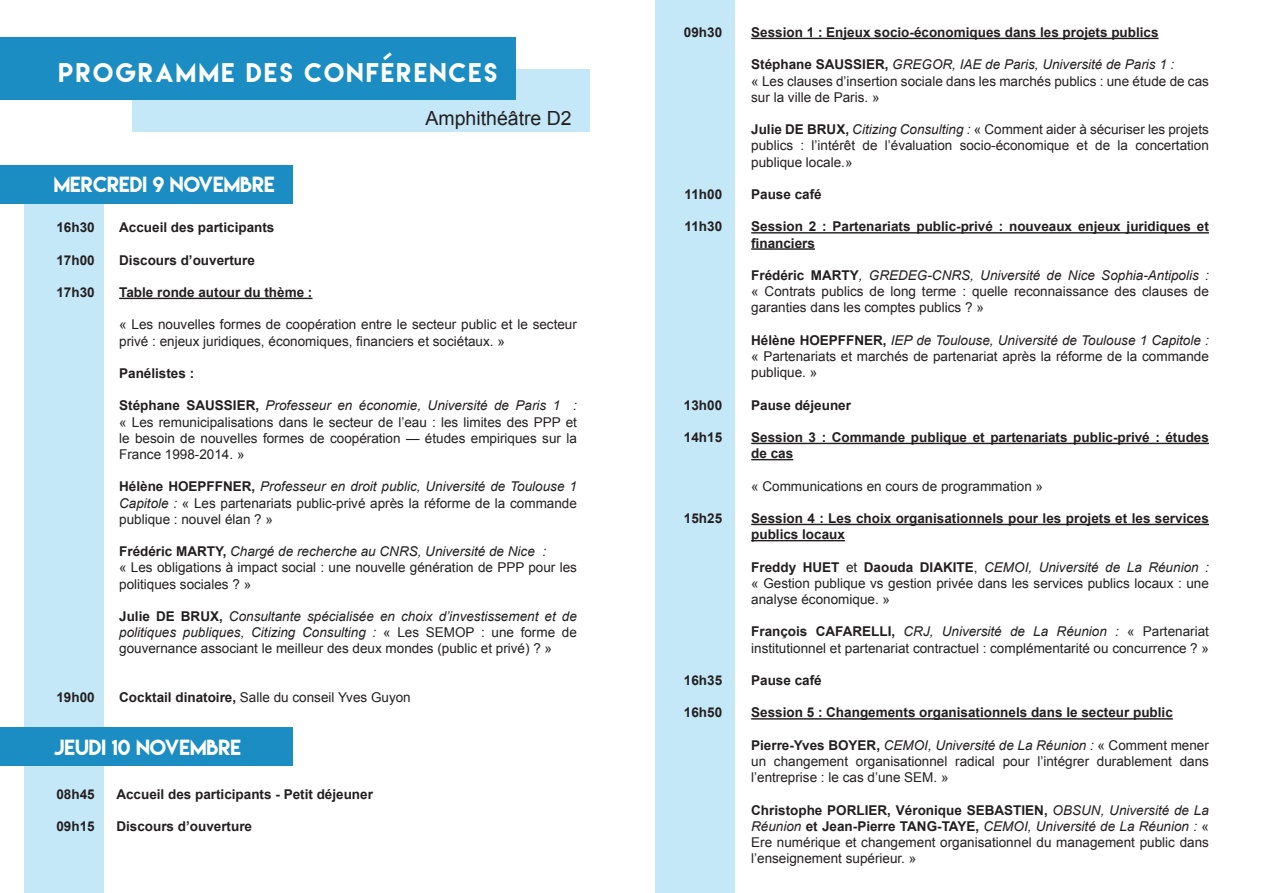
<style>
.page{position:relative;width:1263px;height:893px;background:#fff}
.page>*{position:absolute;margin:0;border:0;box-sizing:border-box;transform-origin:0 0}
.t1{font:24px "Lemon Milk";letter-spacing:.1em;color:#fff}
.t2{font:19.5px "Lemon Milk";color:#fff}
.t3{font:19.5px "Arial";color:#231f20}
.t4{font:13.5px/16.2px "Arial";color:#231f20;text-align:justify}
.t5{font:700 13.5px/16.2px "Arial";color:#231f20}
.t6{font:italic 13.5px/16.2px "Arial";color:#231f20;text-align:justify}
.s1{font-weight:700}
.s2{font-style:italic}
.s3{font-weight:700;font-style:normal}
.s4{font-style:normal}
</style>
<div class="page">
<div style="left:132px;top:69px;width:458px;height:63px;background:#c4e8f8"></div>
<div style="left:655px;top:0;width:79px;height:893px;background:#c4e8f8"></div>
<div style="left:24px;top:184px;width:79px;height:709px;background:#c4e8f8"></div>
<div style="left:0;top:165px;width:293px;height:38px;background:#1c8dc3"></div>
<hr style="left:119px;top:298px;width:193px;height:1px;background:#231f20">
<div style="left:0;top:727px;width:293px;height:39px;background:#1c8dc3"></div>
<hr style="left:751px;top:38px;width:407px;height:1px;background:#231f20">
<hr style="left:751px;top:232px;width:458px;height:2px;background:#231f20">
<hr style="left:751px;top:248px;width:64px;height:2px;background:#231f20">
<hr style="left:751px;top:443px;width:458px;height:1px;background:#231f20">
<hr style="left:751px;top:459px;width:42px;height:1px;background:#231f20">
<hr style="left:751px;top:524px;width:458px;height:1px;background:#231f20">
<hr style="left:751px;top:540px;width:94px;height:1px;background:#231f20">
<hr style="left:751px;top:718px;width:422px;height:2px;background:#231f20">
<div style="left:0;top:37px;width:516px;height:63px;background:#1c8dc3"></div>
<svg style="left:383px;top:52px;width:9px;height:8px"></svg>
<h1 class="t1" style="left:59px;top:56px;width:440px">PROGRAMME DES CONFERENCES</h1>
<h2 class="t3" style="left:425px;top:105px;width:148px">Amphithéâtre D2</h2>
<h2 class="t2" style="left:54px;top:170px;width:223px">MERCREDI 9 NOVEMBRE</h2>
<p class="t5" style="left:56px;top:220px;width:40px">16h30</p>
<p class="t5" style="left:56px;top:252px;width:40px">17h00</p>
<p class="t5" style="left:56px;top:285px;width:40px">17h30</p>
<p class="t5" style="left:119px;top:220px;width:157px">Accueil des participants</p>
<p class="t5" style="left:119px;top:252px;width:137px">Discours d’ouverture</p>
<p class="t5" style="left:119px;top:285px;width:195px">Table ronde autour du thème :</p>
<p class="t4" style="left:119px;top:317px;width:459px">« Les nouvelles formes de coopération entre le secteur public et le secteur privé : enjeux juridiques, économiques, financiers et sociétaux. »</p>
<p class="t5" style="left:119px;top:366px;width:77px">Panélistes :</p>
<p class="t4" style="left:119px;top:398px;width:459px"><span class="s1">Stéphane SAUSSIER,</span> <span class="s2">Professeur en économie, Université de Paris 1 : </span>« Les remunicipalisations dans le secteur de l’eau : les limites des PPP et le besoin de nouvelles formes de coopération — études empiriques sur la France 1998-2014. »</p>
<p class="t4" style="left:119px;top:479px;width:459px"><span class="s1">Hélène HOEPFFNER,</span> <span class="s2">Professeur en droit public, Université de Toulouse 1<br>Capitole :</span> « Les partenariats public-privé après la réforme de la commande publique : nouvel élan ? »</p>
<p class="t4" style="left:119px;top:543px;width:459px;text-align:left"><span class="s1">Frédéric MARTY,</span> <span class="s2">Chargé de recherche au CNRS, Université de Nice :<br></span>« Les obligations à impact social : une nouvelle génération de PPP pour les politiques sociales ? »</p>
<p class="t6" style="left:119px;top:608px;width:459px"><span class="s3">Julie DE BRUX,</span> Consultante spécialisée en choix d’investissement et de politiques publiques, Citizing Consulting : <span class="s4">« Les SEMOP : une forme de gouvernance associant le meilleur des deux mondes (public et privé) ? »</span></p>
<p class="t4" style="left:119px;top:689px;width:293px"><span class="s1">Cocktail dinatoire,</span> Salle du conseil Yves Guyon</p>
<h2 class="t2" style="left:54px;top:734px;width:189px">JEUDI 10 NOVEMBRE</h2>
<p class="t5" style="left:56px;top:690px;width:40px">19h00</p>
<p class="t5" style="left:56px;top:786px;width:40px">08h45</p>
<p class="t5" style="left:56px;top:819px;width:40px">09h15</p>
<p class="t5" style="left:116px;top:786px;width:258px">Accueil des participants - Petit déjeuner</p>
<p class="t5" style="left:116px;top:819px;width:137px">Discours d’ouverture</p>
<p class="t5" style="left:684px;top:25px;width:40px">09h30</p>
<p class="t5" style="left:685px;top:187px;width:39px">11h00</p>
<p class="t5" style="left:685px;top:219px;width:39px">11h30</p>
<p class="t5" style="left:684px;top:397px;width:40px">13h00</p>
<p class="t5" style="left:684px;top:430px;width:40px">14h15</p>
<p class="t5" style="left:684px;top:511px;width:40px">15h25</p>
<p class="t5" style="left:684px;top:673px;width:40px">16h35</p>
<p class="t5" style="left:684px;top:705px;width:40px">16h50</p>
<p class="t5" style="left:751px;top:25px;width:409px">Session 1 : Enjeux socio-économiques dans les projets publics</p>
<p class="t4" style="left:751px;top:57px;width:459px;text-align:left"><span class="s1">Stéphane SAUSSIER,</span> <span class="s2">GREGOR, IAE de Paris, Université de Paris 1 :<br></span>« Les clauses d’insertion sociale dans les marchés publics : une étude de cas sur la ville de Paris. »</p>
<p class="t4" style="left:751px;top:121px;width:459px"><span class="s1">Julie DE BRUX,</span> <span class="s2">Citizing Consulting :</span> « Comment aider à sécuriser les projets publics : l’intérêt de l’évaluation socio-économique et de la concertation publique locale.»</p>
<p class="t5" style="left:751px;top:187px;width:72px">Pause café</p>
<p class="t5" style="left:751px;top:219px;width:459px">Session 2 : Partenariats public-privé : nouveaux enjeux juridiques et financiers</p>
<p class="t4" style="left:751px;top:267px;width:459px"><span class="s1">Frédéric MARTY</span><span class="s2">, GREDEG-CNRS, Université de Nice Sophia-Antipolis : </span>« Contrats publics de long terme : quelle reconnaissance des clauses de garanties dans les comptes publics ? »</p>
<p class="t4" style="left:751px;top:332px;width:459px"><span class="s1">Hélène HOEPFFNER,</span> <span class="s2">IEP de Toulouse, Université de Toulouse 1 Capitole : </span>« Partenariats et marchés de partenariat après la réforme de la commande publique. »</p>
<p class="t5" style="left:751px;top:397px;width:101px">Pause déjeuner</p>
<p class="t5" style="left:751px;top:430px;width:459px">Session 3 : Commande publique et partenariats public-privé : études de cas</p>
<p class="t4" style="left:751px;top:478px;width:293px">« Communications en cours de programmation »</p>
<p class="t5" style="left:751px;top:511px;width:459px">Session 4 : Les choix organisationnels pour les projets et les services publics locaux</p>
<p class="t4" style="left:751px;top:559px;width:459px"><span class="s1">Freddy HUET</span> et <span class="s1">Daouda DIAKITE</span>, <span class="s2">CEMOI, Université de La Réunion : </span>« Gestion publique vs gestion privée dans les services publics locaux : une analyse économique. »</p>
<p class="t4" style="left:751px;top:624px;width:459px"><span class="s1">François CAFARELLI,</span> <span class="s2">CRJ, Université de La Réunion :</span> « Partenariat institutionnel et partenariat contractuel : complémentarité ou concurrence ? »</p>
<p class="t5" style="left:751px;top:673px;width:72px">Pause café</p>
<p class="t5" style="left:751px;top:705px;width:423px">Session 5 : Changements organisationnels dans le secteur public</p>
<p class="t4" style="left:751px;top:737px;width:459px"><span class="s1">Pierre-Yves BOYER,</span> <span class="s2">CEMOI, Université de La Réunion :</span> « Comment mener un changement organisationnel radical pour l’intégrer durablement dans l’entreprise : le cas d’une SEM. »</p>
<p class="t4" style="left:751px;top:802px;width:459px"><span class="s1">Christophe PORLIER, Véronique SEBASTIEN,</span> <span class="s2">OBSUN, Université de La Réunion</span> <span class="s1">et Jean-Pierre TANG-TAYE,</span> <span class="s2">CEMOI, Université de La Réunion :</span> « Ere numérique et changement organisationnel du management public dans l’enseignement supérieur. »</p>
</div>
